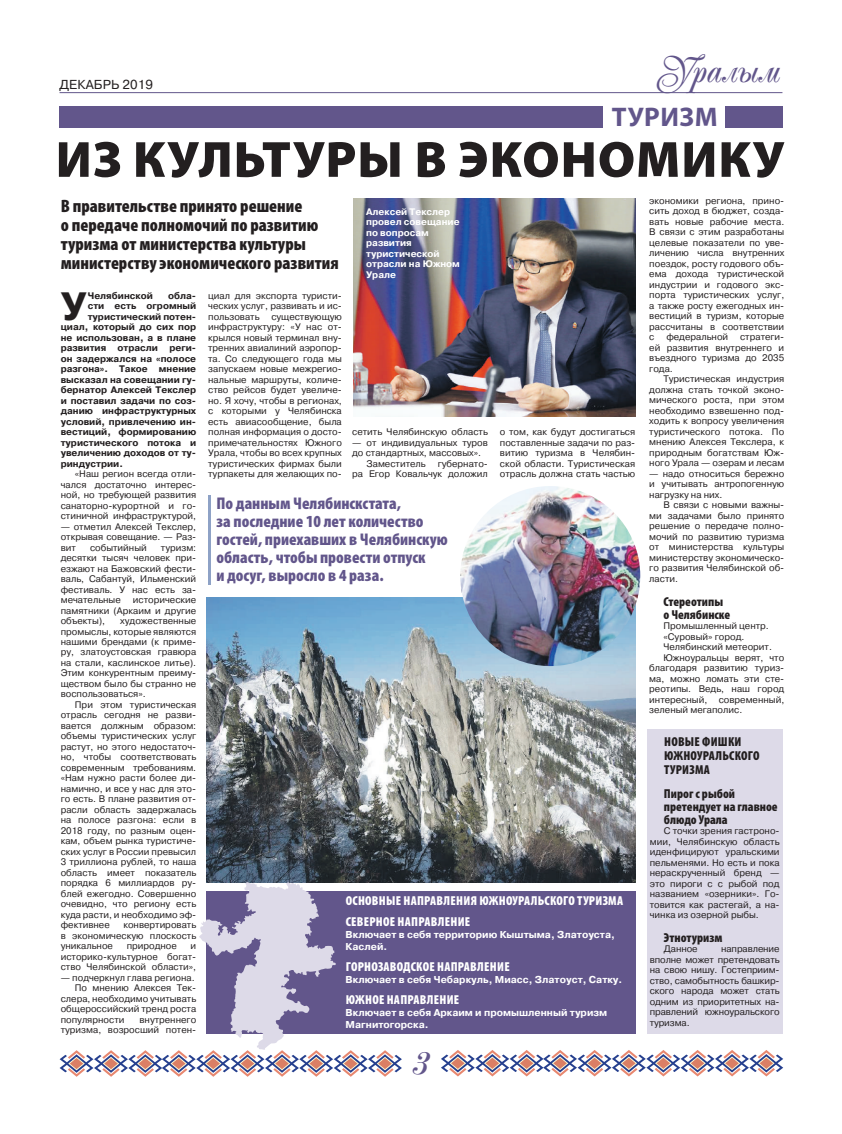
<style>
.page{position:relative;width:842px;height:1134px;background:#fff}
.page>*{position:absolute;margin:0;border:0;box-sizing:border-box;transform-origin:0 0}
.t1{font:900 51.2px "Myriad Pro";letter-spacing:.02em;color:#231f20}
.t2{font:46px "Popular Script";color:#62568b}
.t3{font:42.1px "Popular Script";color:#62568b}
.t4{font:700 39.5px "Pragmatica";color:#231f20}
.t5{font:700 27px "Myriad Pro";letter-spacing:.02em;color:#62568b}
.t6{font:900 condensed 18px/19px "Myriad Pro";color:#231f20}
.t7{font:900 condensed 17px/18px "Myriad Pro";color:#62568b}
.t8{font:900 condensed 13px/21px "Myriad Pro";letter-spacing:.04em;color:#fff}
.t9{font:900 condensed 13px/13px "Myriad Pro";color:#231f20}
.t10{font:900 condensed 13px/14px "Myriad Pro";letter-spacing:.035em;color:#231f20}
.t11{font:13px "Pragmatica";letter-spacing:.01em;color:#231f20}
.t12{font:700 10px/12px "Pragmatica";color:#fff}
.t13{font:9.5px/10.5px "Pragmatica";color:#231f20;text-align:justify}
.t14{font:700 9.5px "Pragmatica";color:#231f20}
.t15{font:700 9.5px/10.5px "Pragmatica";color:#fff}
</style>
<div class="page">
<hr style="left:60px;top:92px;width:722px;height:1px;background:#62568b">
<svg style="left:441px;top:1050px;width:342px;height:26px"></svg>
<div style="left:206px;top:891px;width:430px;height:143px;background:#62568b"></div>
<hr style="left:208px;top:495px;width:2px;height:89px;background:#8ea2c6">
<div style="left:60px;top:106px;width:543px;height:21px;background:#62568b"></div>
<div style="left:725px;top:106px;width:57px;height:21px;background:#62568b"></div>
<img style="left:206px;top:597px;width:430px;height:285px">
<img style="left:353px;top:198px;width:283px;height:218px">
<img style="left:460px;top:486px;width:180px;height:180px;border-radius:90px">
<div style="left:647px;top:729px;width:135px;height:305px;background:#dddae8"></div>
<svg style="left:60px;top:882px;width:342px;height:195px"></svg>
<h3 class="t11" style="left:60px;top:76px;width:95px">декабрь 2019</h3>
<h3 class="t3" style="left:656px;top:49px;width:126px">Уралым</h3>
<h3 class="t5" style="left:612px;top:100px;width:107px">ТУРИЗМ</h3>
<h1 class="t1" style="left:56px;top:125px;width:730px">Из культуры в экономику</h1>
<h3 class="t6" style="left:61px;top:196px;width:279px">В правительстве принято решение<br>о передаче полномочий по развитию туризма от министерства культуры министерству экономического развития</h3>
<p class="t15" style="left:366px;top:206px;width:95px">Алексей Текслер провел совещание по вопросам развития туристической отрасли на Южном<br>Урале</p>
<p class="t13" style="left:649px;top:196px;width:137px">экономики региона, прино&shy;сить доход в бюджет, созда&shy;вать новые рабочие места.<br>В связи с этим разработаны целевые показатели по уве&shy;личению числа внутренних поездок, росту годового объ&shy;ема дохода туристической индустрии и годового экс&shy;порта туристических услуг, а также росту ежегодных ин&shy;вестиций в туризм, которые рассчитаны в соответствии с</p>
<h3 class="t4" style="left:61px;top:280px;width:27px">У</h3>
<p class="t14" style="left:88px;top:289px;width:67px">Челябинской</p>
<p class="t14" style="left:168px;top:289px;width:30px">обла-</p>
<p class="t13" style="left:208px;top:290px;width:135px">циал для экспорта туристи&shy;ческих услуг, развивать и ис&shy;пользовать существующую инфраструктуру: «У нас от&shy;крылся новый терминал вну&shy;тренних авиалиний аэропор&shy;та. Со следующего года мы запускаем новые межрегио&shy;нальные маршруты, количе&shy;ство рейсов будет увеличе&shy;но. Я хочу, чтобы в регионах, с которыми у Челябинска есть авиасообщение, была полная информация о досто&shy;примечательностях Южного Урала, чтобы во всех крупных туристических фирмах были турпакеты для желающих по-</p>
<p class="t14" style="left:88px;top:300px;width:110px">сти есть огромный</p>
<p class="t14" style="left:88px;top:310px;width:110px">туристический потен-</p>
<p class="t14" style="left:61px;top:321px;width:137px">циал, который до сих пор</p>
<p class="t14" style="left:61px;top:331px;width:137px">не использован, а в плане</p>
<p class="t14" style="left:61px;top:342px;width:137px">развития отрасли реги-</p>
<p class="t14" style="left:61px;top:352px;width:137px">он задержался на «полосе</p>
<p class="t14" style="left:61px;top:363px;width:137px">разгона». Такое мнение</p>
<p class="t14" style="left:61px;top:373px;width:137px">высказал на совещании гу-</p>
<p class="t14" style="left:61px;top:384px;width:137px">бернатор Алексей Текслер</p>
<p class="t14" style="left:61px;top:394px;width:137px">и поставил задачи по соз-</p>
<p class="t14" style="left:61px;top:405px;width:137px">данию инфраструктурных</p>
<p class="t14" style="left:61px;top:415px;width:137px">условий, привлечению ин-</p>
<p class="t14" style="left:61px;top:426px;width:137px">вестиций, формированию</p>
<p class="t14" style="left:61px;top:436px;width:137px">туристического потока и</p>
<p class="t14" style="left:61px;top:447px;width:137px">увеличению доходов от ту-</p>
<p class="t14" style="left:61px;top:457px;width:64px">риндустрии.</p>
<p class="t13" style="left:61px;top:469px;width:137px;text-indent:14px">«Наш регион всегда отли&shy;чался достаточно интерес&shy;ной, но требующей развития санаторно-курортной и го&shy;стиничной инфраструктурой,</p>
<p class="t13" style="left:61px;top:521px;width:137px">— отметил Алексей Текслер, открывая совещание. — Раз&shy;вит</p>
<p class="t13" style="left:666px;top:332px;width:63px">федеральной</p>
<p class="t13" style="left:649px;top:332px;width:137px;text-indent:91px">стратеги&shy;ей развития внутреннего и въездного туризма до 2035 года.</p>
<p class="t13" style="left:649px;top:374px;width:137px;text-indent:14px">Туристическая индустрия должна стать точкой эконо&shy;мического роста, при этом необходимо взвешенно под&shy;ходить к вопросу увеличения туристического потока. По мнению Алексея Текслера, к природным богатствам Юж&shy;ного Урала — озерам и лесам</p>
<p class="t13" style="left:649px;top:469px;width:137px">— надо относиться бережно и учитывать антропогенную нагрузку на них.</p>
<p class="t13" style="left:649px;top:500px;width:137px;text-indent:14px">В связи с новыми важны&shy;ми задачами было принято решение о передаче полно&shy;мочий по развитию туризма от министерства культуры министерству экономическо&shy;го развития Челябинской об&shy;ласти.</p>
<h3 class="t9" style="left:663px;top:595px;width:68px">Стереотипы о Челябинске</h3>
<p class="t13" style="left:663px;top:621px;width:107px">Промышленный центр.</p>
<p class="t13" style="left:663px;top:631px;width:82px">«Суровый» город.</p>
<p class="t13" style="left:663px;top:642px;width:110px">Челябинский метеорит.</p>
<p class="t13" style="left:663px;top:652px;width:122px">Южноуральцы верят, что</p>
<p class="t13" style="left:649px;top:663px;width:136px">благодаря развитию туриз-</p>
<p class="t13" style="left:649px;top:673px;width:137px">ма, можно ломать эти сте-</p>
<p class="t13" style="left:649px;top:684px;width:136px">реотипы. Ведь, наш город</p>
<p class="t13" style="left:649px;top:694px;width:137px">интересный, современный,</p>
<p class="t13" style="left:649px;top:705px;width:95px">зеленый мегаполис.</p>
<p class="t13" style="left:500px;top:427px;width:137px">о том, как будут достигаться поставленные задачи по раз&shy;витию туризма в Челябин&shy;ской области. Туристическая отрасль должна стать частью</p>
<p class="t13" style="left:352px;top:427px;width:137px">сетить Челябинскую область</p>
<p class="t13" style="left:352px;top:437px;width:137px">— от индивидуальных туров</p>
<p class="t13" style="left:352px;top:448px;width:130px">до стандартных, массовых».</p>
<p class="t13" style="left:366px;top:458px;width:61px">Заместитель</p>
<p class="t13" style="left:352px;top:458px;width:137px;text-align:right">губернато-<br>ра Егор Ковальчук доложил</p>
<h3 class="t7" style="left:216px;top:494px;width:233px">По данным Челябинскстата,<br>за последние 10 лет количество гостей, приехавших в Челябинскую область, чтобы провести отпуск<br>и досуг, выросло в 4 раза.</h3>
<p class="t13" style="left:90px;top:542px;width:58px">событийный</p>
<p class="t13" style="left:61px;top:542px;width:137px;text-indent:100px">туризм: десятки тысяч человек при&shy;езжают на Бажовский фести&shy;валь, Сабантуй, Ильменский фестиваль. У нас есть за&shy;мечательные</p>
<p class="t13" style="left:61px;top:595px;width:137px;text-indent:72px">исторические памятники (Аркаим и другие объекты),</p>
<p class="t13" style="left:61px;top:616px;width:137px;text-indent:60px">художественные промыслы, которые являются нашими брендами (к приме&shy;ру, златоустовская гравюра на стали, каслинское литье).<br>Этим конкурентным преиму&shy;ществом было бы странно не воспользоваться».</p>
<p class="t13" style="left:61px;top:700px;width:137px;text-indent:14px">При этом туристическая отрасль сегодня не разви&shy;вается должным образом: объемы туристических услуг растут, но этого недостаточ&shy;но, чтобы соответствовать современным требованиям. «Нам нужно расти более ди&shy;намично, и все у нас для это&shy;го есть. В плане развития от&shy;расли область задержалась на полосе разгона: если в 2018 году, по разным оцен&shy;кам, объем рынка туристиче&shy;ских услуг в России превысил 3 триллиона рублей, то наша область имеет показатель порядка 6 миллиардов ру&shy;блей ежегодно. Совершенно очевидно, что региону есть куда расти, и необходимо эф&shy;фективнее</p>
<h3 class="t10" style="left:664px;top:735px;width:97px">Новые фишки южноуральского туризма</h3>
<h3 class="t9" style="left:664px;top:787px;width:115px">Пирог с рыбой претендует на главное блюдо Урала</h3>
<p class="t13" style="left:650px;top:826px;width:131px;text-indent:14px">С точки зрения гастроно&shy;мии, Челябинскую область иденфицируют уральскими пельменями. Но есть и пока нераскрученный бренд — это пироги с с рыбой под названием «озерники». Го&shy;товится как растегай, а на&shy;чинка из озерной рыбы.</p>
<h3 class="t9" style="left:664px;top:931px;width:60px">Этнотуризм</h3>
<p class="t13" style="left:664px;top:944px;width:35px">Данное</p>
<h3 class="t8" style="left:346px;top:890px;width:279px">Основн ые направления южноуральского туризма<br>Северное направление</h3>
<p class="t12" style="left:346px;top:929px;width:271px">Включает в себя территорию Кыштыма, Златоуста,<br>Каслей.</p>
<h3 class="t8" style="left:346px;top:956px;width:165px">Горнозаводское направление</h3>
<p class="t12" style="left:346px;top:974px;width:278px">Включает в себя Чебаркуль, Миасс, Златоуст, Сатку.</p>
<h3 class="t8" style="left:346px;top:989px;width:115px">Южное направление</h3>
<p class="t12" style="left:346px;top:1007px;width:263px">Включает в себя Аркаим и промышленный туризм<br>Магнитогорска.</p>
<p class="t13" style="left:61px;top:920px;width:137px;text-indent:63px">конвертировать в экономическую плоскость уникальное</p>
<p class="t13" style="left:127px;top:941px;width:52px">природное</p>
<p class="t13" style="left:61px;top:941px;width:137px;text-indent:130px">и историко-культурное богат&shy;ство Челябинской области»,</p>
<p class="t13" style="left:61px;top:973px;width:135px">— подчеркнул глава региона.</p>
<p class="t13" style="left:75px;top:983px;width:123px">По мнению Алексея Тек-</p>
<p class="t13" style="left:61px;top:994px;width:137px">слера, необходимо учитывать</p>
<p class="t13" style="left:61px;top:1004px;width:137px">общероссийский тренд роста</p>
<p class="t13" style="left:61px;top:1015px;width:65px">популярности</p>
<p class="t13" style="left:650px;top:944px;width:131px;text-indent:71px">направление вполне может претендовать на свою нишу. Гостеприим&shy;ство, самобытность башкир&shy;ского народа может стать одним из приоритетных на&shy;правлений южноуральского туризма.</p>
<p class="t13" style="left:61px;top:1015px;width:137px;text-align:right">внутреннего<br>туризма, возросший потен-</p>
<h2 class="t2" style="left:412px;top:1037px;width:19px">3</h2>
</div>
